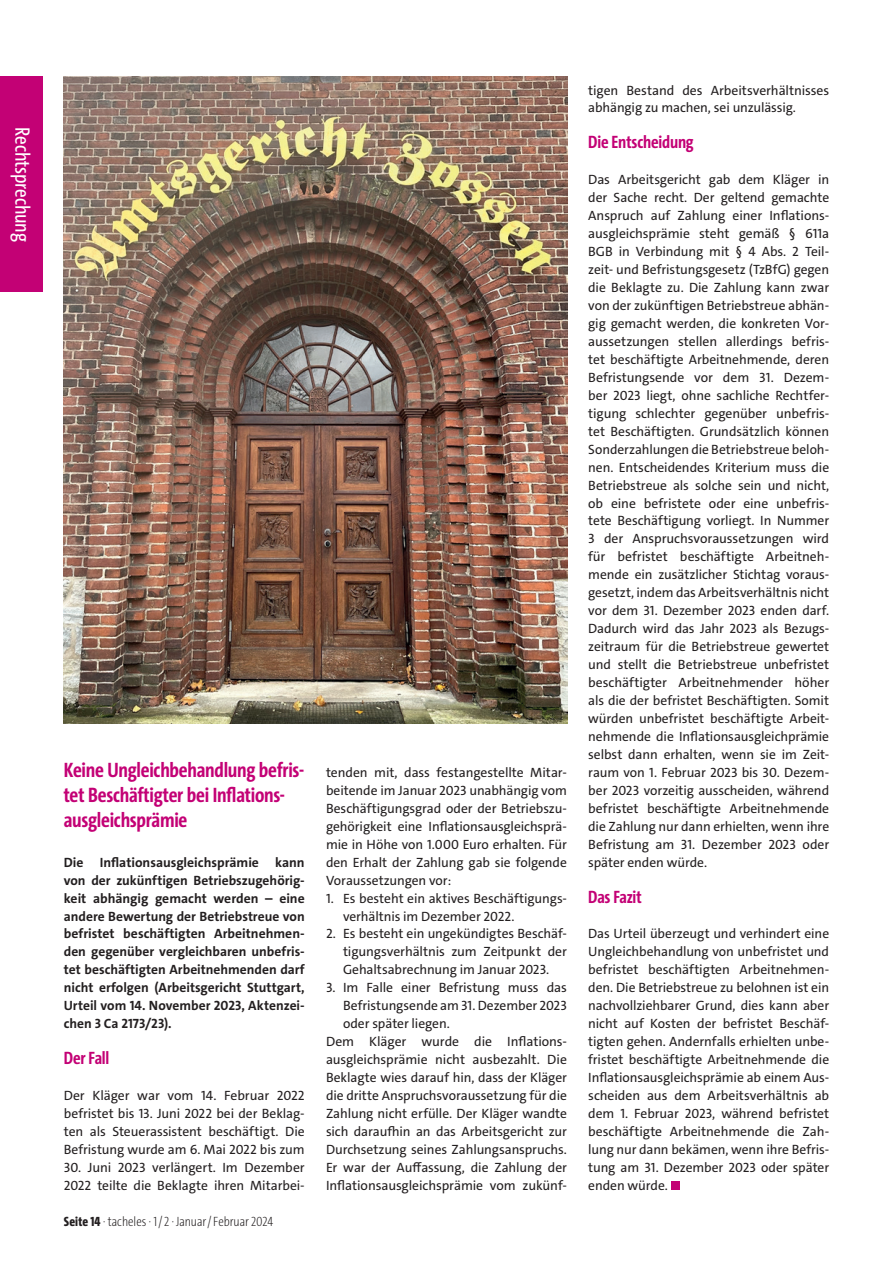
<style>
.page{position:relative;width:893px;height:1263px;background:#fff}
.page>*{position:absolute;margin:0;border:0;box-sizing:border-box;transform-origin:0 0}
._03b__Überschrift_Rechtspr_14pt_Mag{font:700 21px/25.2px "The Sans Cd LF7";letter-spacing:-.01em;color:#c30175}
._05_Fliesstext{font:21px "The Sans Cd LF5 Plain";letter-spacing:-.01em;color:#fff}
._06_Zw-Überschrift_12_Mag{font:700 18px "The Sans Cd LF7";letter-spacing:-.01em;color:#c30175}
._04_Einleitung{font:700 18px "The Sans Cd LF7";letter-spacing:-.015em;color:#c30175}
._05_Fliesstext-2{font:13.5px/18px "The Sans C4 s";letter-spacing:-.01em;color:#231f20;text-align:justify}
._04_Einleitung-2{font:700 13.5px/18px "The Sans C4 s";color:#231f20;text-align:justify}
._05b_Fliesstext_Einzug_Block{font:13.5px/18px "The Sans C4 s";letter-spacing:-.01em;color:#231f20;text-align:justify}
.t1{font:200 13.5px "The Sans Cd LF2";letter-spacing:-.005em;color:#231f20}
.s1{font-family:"The Sans Cd LF8";font-weight:800}
</style>
<div class="page">
<div style="left:0;top:77px;width:43px;height:215px;background:#c30175"></div>
<div style="left:671px;top:1181px;width:8px;height:9px;background:#c30175"></div>
<img style="left:64px;top:77px;width:503px;height:646px">
<p class="_05_Fliesstext" style="left:36px;top:127px;width:116px;rotate:90deg">Rechtsprechung</p>
<p class="_03b__Überschrift_Rechtspr_14pt_Mag" style="left:64px;top:756px;width:242px">Keine Ungleichbehandlung befris&shy;tet Beschäftigter bei Inflations&shy;ausgleichsprämie</p>
<p class="_04_Einleitung-2" style="left:64px;top:853px;width:242px">Die Inflationsausgleichsprämie kann von der zukünftigen Betriebszugehörig&shy;keit abhängig gemacht werden – eine andere Bewertung der Betriebstreue von befristet beschäftigten Arbeitnehmen&shy;den gegenüber vergleichbaren unbefris&shy;tet beschäftigten Arbeitnehmenden darf nicht erfolgen (Arbeitsgericht Stuttgart, Urteil vom 14. November 2023, Aktenzei&shy;chen 3 Ca 2173/23).</p>
<p class="_04_Einleitung" style="left:64px;top:1046px;width:47px">Der Fall</p>
<p class="_05_Fliesstext-2" style="left:64px;top:1087px;width:242px">Der Kläger war vom 14. Februar 2022 befristet bis 13. Juni 2022 bei der Beklag&shy;ten als Steuerassistent beschäftigt. Die Befristung wurde am 6. Mai 2022 bis zum</p>
<p class="_05_Fliesstext-2" style="left:64px;top:1158px;width:242px">30. Juni 2023 verlängert. Im Dezember<br>2022 teilte die Beklagte ihren Mitarbei-</p>
<p class="t1" style="left:64px;top:1212px;width:211px"><span class="s1">Seite 14</span> · tacheles · 1 / 2 · Januar / Februar 2024</p>
<p class="_05_Fliesstext-2" style="left:326px;top:763px;width:242px">tenden mit, dass festangestellte Mitar&shy;beitende im Januar 2023 unabhängig vom Beschäftigungsgrad oder der Betriebszu&shy;gehörigkeit eine Inflationsausgleichsprä&shy;mie in Höhe von 1.000 Euro erhalten. Für den Erhalt der Zahlung gab sie folgende Voraussetzungen vor:</p>
<p class="_05b_Fliesstext_Einzug_Block" style="left:343px;top:889px;width:225px;text-indent:-17px">1. Es besteht ein aktives Beschäftigungs&shy;verhältnis im Dezember 2022.</p>
<p class="_05b_Fliesstext_Einzug_Block" style="left:343px;top:925px;width:225px;text-indent:-17px">2. Es besteht ein ungekündigtes Beschäf&shy;tigungsverhältnis zum Zeitpunkt der Gehaltsabrechnung im Januar 2023.</p>
<p class="_05b_Fliesstext_Einzug_Block" style="left:343px;top:979px;width:225px;text-indent:-17px">3. Im Falle einer Befristung muss das Befristungsende am 31. Dezember 2023 oder später liegen.</p>
<p class="_05_Fliesstext-2" style="left:326px;top:1033px;width:242px">Dem Kläger wurde die Inflations&shy;ausgleichsprämie nicht ausbezahlt. Die Beklagte wies darauf hin, dass der Kläger die dritte Anspruchsvoraussetzung für die Zahlung nicht erfülle. Der Kläger wandte sich daraufhin an das Arbeitsgericht zur Durchsetzung seines Zahlungsanspruchs.<br>Er war der Auffassung, die Zahlung der Inflationsausgleichsprämie vom zukünf-</p>
<p class="_05_Fliesstext-2" style="left:588px;top:81px;width:242px">tigen Bestand des Arbeitsverhältnisses abhängig zu machen, sei unzulässig.</p>
<p class="_06_Zw-Überschrift_12_Mag" style="left:588px;top:131px;width:107px">Die Entscheidung</p>
<p class="_05_Fliesstext-2" style="left:588px;top:171px;width:242px">Das Arbeitsgericht gab dem Kläger in der Sache recht. Der geltend gemachte Anspruch auf Zahlung einer Inflations&shy;ausgleichsprämie steht gemäß § 611a BGB in Verbindung mit § 4 Abs. 2 Teil&shy;zeit- und Befristungsgesetz (TzBfG) gegen die Beklagte zu. Die Zahlung kann zwar von der zukünftigen Betriebstreue abhän&shy;gig gemacht werden, die konkreten Vor&shy;aussetzungen stellen allerdings befris&shy;tet beschäftigte Arbeitnehmende, deren Befristungsende vor dem 31. Dezem&shy;ber 2023 liegt, ohne sachliche Rechtfer&shy;tigung schlechter gegenüber unbefris&shy;tet Beschäftigten. Grundsätzlich können Sonderzahlungen die Betriebstreue beloh&shy;nen. Entscheidendes Kriterium muss die Betriebstreue als solche sein und nicht, ob eine befristete oder eine unbefris&shy;tete Beschäftigung vorliegt. In Nummer 3 der Anspruchsvoraussetzungen wird für befristet beschäftigte Arbeitneh&shy;mende ein zusätzlicher Stichtag voraus&shy;gesetzt, indem das Arbeitsverhältnis nicht vor dem 31. Dezember 2023 enden darf.<br>Dadurch wird das Jahr 2023 als Bezugs&shy;zeitraum für die Betriebstreue gewertet und stellt die Betriebstreue unbefristet beschäftigter Arbeitnehmender höher als die der befristet Beschäftigten. Somit würden unbefristet beschäftigte Arbeit&shy;nehmende die Inflationsausgleichprämie selbst dann erhalten, wenn sie im Zeit&shy;raum von 1. Februar 2023 bis 30. Dezem&shy;ber 2023 vorzeitig ausscheiden, während befristet beschäftigte Arbeitnehmende die Zahlung nur dann erhielten, wenn ihre Befristung am 31. Dezember 2023 oder später enden würde.</p>
<p class="_06_Zw-Überschrift_12_Mag" style="left:588px;top:885px;width:55px">Das Fazit</p>
<p class="_05_Fliesstext-2" style="left:588px;top:925px;width:242px">Das Urteil überzeugt und verhindert eine Ungleichbehandlung von unbefristet und befristet beschäftigten Arbeitnehmen&shy;den. Die Betriebstreue zu belohnen ist ein nachvollziehbarer Grund, dies kann aber nicht auf Kosten der befristet Beschäf&shy;tigten gehen. Andernfalls erhielten unbe&shy;fristet beschäftigte Arbeitnehmende die Inflationsausgleichsprämie ab einem Aus&shy;scheiden aus dem Arbeitsverhältnis ab dem 1. Februar 2023, während befristet beschäftigte Arbeitnehmende die Zah&shy;lung nur dann bekämen, wenn ihre Befris&shy;tung am 31. Dezember 2023 oder später enden würde.</p>
</div>
